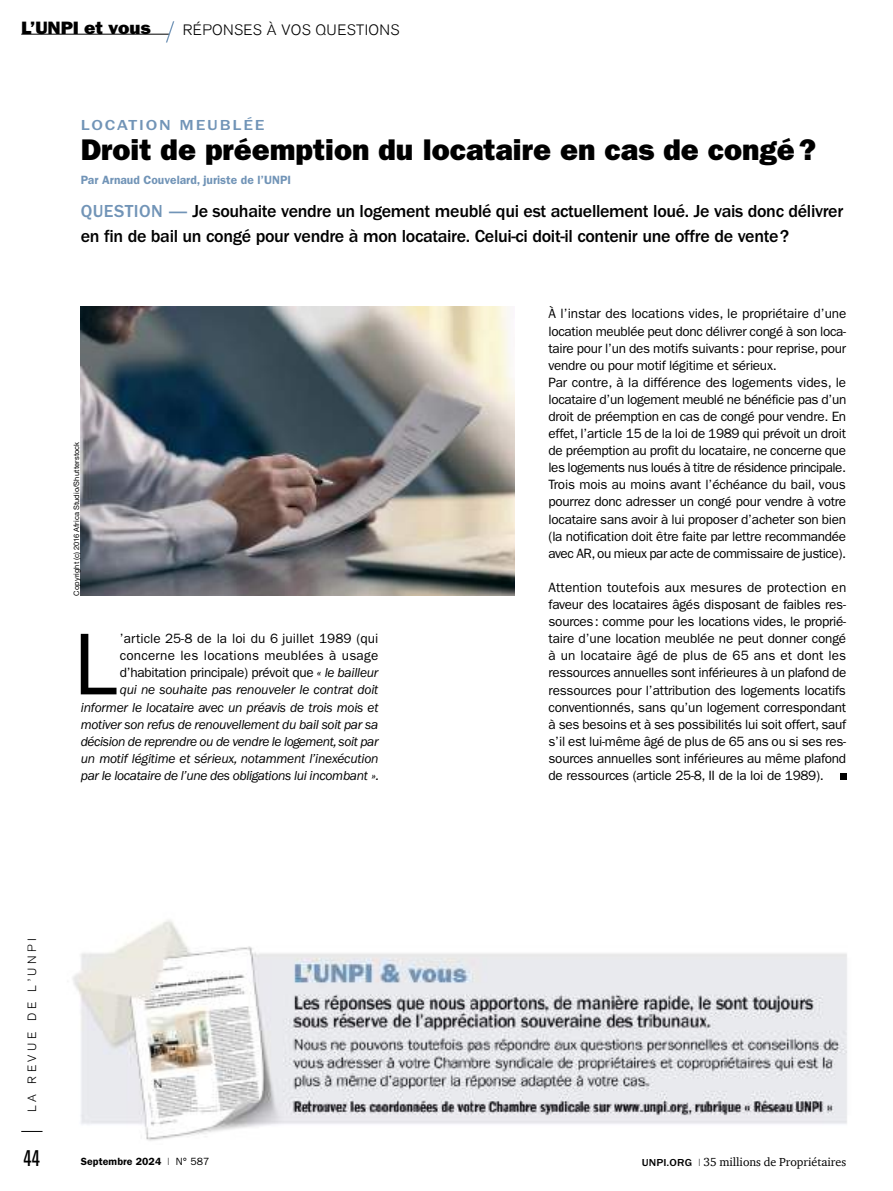
<style>
.page{position:relative;width:893px;height:1191px;background:#fff}
.page>*{position:absolute;margin:0;border:0;box-sizing:border-box;transform-origin:0 0}
.t1{font:88.2px "ITC Franklin Gothic Std";color:#000}
.t2{font:30px "ITC Franklin Gothic Std Hvy";color:#000}
.t3{font:condensed 22.5px "Akzidenz Grotesk BE";color:#000}
.t4{font:500 18px/25.5px "ITC Franklin Gothic Std";letter-spacing:-.02em;color:#000}
.t5{font:18px "ITC Franklin Gothic Std Hvy";letter-spacing:-.01em;color:#000;scale:1.05 1}
.t6{font:300 15px "Akzidenz Grotesk BE";letter-spacing:.025em;color:#000}
.t7{font:500 15px "ITC Franklin Gothic Std";letter-spacing:.1em;color:#7194b7;scale:1.2 1}
.t8{font:13.5px/17.1px "ITC Franklin Gothic Std";letter-spacing:-.02em;color:#000}
.t9{font:italic 13.5px/17.1px "ITC Franklin Gothic Std";letter-spacing:-.025em;color:#000;text-align:right}
.t10{font:12px "Charter ITC";color:#000}
.t11{font:600 12px "ITC Franklin Gothic Std";color:#7194b7}
.t12{font:300 12px "Akzidenz Grotesk BE";letter-spacing:.3em;color:#000}
.t13{font:600 10.5px "ITC Franklin Gothic Std";letter-spacing:.01em;color:#000}
.t14{font:7.5px "Helvetica Neue LT Std";letter-spacing:.01em;color:#000}
.s1{color:#7194b7}
.s2{font-style:normal}
.s3{font-weight:400}
.s4{font-family:"ITC Franklin Gothic Std";font-weight:500;font-size:10.5px}
.s5{font-family:"ITC Franklin Gothic Std";font-size:10.5px}
</style>
<div class="page">
<svg style="left:21px;top:1131px;width:22px;height:1px"></svg>
<hr style="left:21px;top:34px;width:148px;height:1px;background:#000">
<svg style="left:166px;top:21px;width:8px;height:22px"></svg>
<div style="left:840px;top:773px;width:6px;height:7px;background:#000"></div>
<img style="left:72px;top:920px;width:775px;height:221px">
<img style="left:81px;top:306px;width:433px;height:289px">
<h3 class="t5" style="left:21px;top:17px;width:125px">L’UNPI et vous</h3>
<p class="t6" style="left:183px;top:21px;width:218px">RÉPONSES À VOS QUESTIONS</p>
<p class="t7" style="left:81px;top:117px;width:155px">LOCATION MEUBLÉE</p>
<h2 class="t2" style="left:81px;top:132px;width:737px">Droit de préemption du locataire en cas de congé?</h2>
<p class="t11" style="left:81px;top:173px;width:212px">Par Arnaud Couvelard, juriste de l’UNPI</p>
<h3 class="t4" style="left:81px;top:198px;width:764px"><span class="s1">QUESTION —</span> Je souhaite vendre un logement meublé qui est actuellement loué. Je vais donc délivrer en fin de bail un congé pour vendre à mon locataire. Celui-ci doit-il contenir une offre de vente?</h3>
<p class="t14" style="left:72px;top:595px;width:155px;rotate:-90deg">Copyright (c) 2016 Africa Studio/Shutterstock</p>
<p class="t9" style="left:81px;top:630px;width:300px"><span class="s2">’article 25-8 de la loi du 6 juillet 1989 (qui concerne les locations meublées à usage d’habitation principale) prévoit que</span> « le bailleur<br>qui ne souhaite pas renouveler le contrat doit informer le locataire avec un préavis de trois mois et motiver son refus de renouvellement du bail soit par sa décision de reprendre ou de vendre le logement, soit par un motif légitime et sérieux, notamment l’inexécution par le locataire de l’une des obligations lui incombant ».</p>
<h1 class="t1" style="left:73px;top:614px;width:46px">L</h1>
<p class="t12" style="left:25px;top:1112px;width:176px;rotate:-90deg">LA REVUE DE L’UNPI</p>
<h3 class="t3" style="left:23px;top:1146px;width:18px">44</h3>
<p class="t13" style="left:81px;top:1155px;width:130px">Septembre 2024 <span class="s3">I N° 587</span></p>
<p class="t8" style="left:549px;top:305px;width:299px">À l’instar des locations vides, le propriétaire d’une location meublée peut donc délivrer congé à son loca&shy;taire pour l’un des motifs suivants: pour reprise, pour vendre ou pour motif légitime et sérieux.<br>Par contre, à la différence des logements vides, le locataire d’un logement meublé ne bénéficie pas d’un droit de préemption en cas de congé pour vendre. En effet, l’article 15 de la loi de 1989 qui prévoit un droit de préemption au profit du locataire, ne concerne que les logements nus loués à titre de résidence principale.<br>Trois mois au moins avant l’échéance du bail, vous pourrez donc adresser un congé pour vendre à votre locataire sans avoir à lui proposer d’acheter son bien (la notification doit être faite par lettre recommandée avec AR, ou mieux par acte de commissaire de justice).</p>
<p class="t8" style="left:549px;top:579px;width:299px;text-align:justify">Attention toutefois aux mesures de protection en faveur des locataires âgés disposant de faibles res&shy;sources: comme pour les locations vides, le proprié&shy;taire d’une location meublée ne peut donner congé à un locataire âgé de plus de 65 ans et dont les ressources annuelles sont inférieures à un plafond de ressources pour l’attribution des logements locatifs conventionnés, sans qu’un logement correspondant à ses besoins et à ses possibilités lui soit offert, sauf s’il est lui-même âgé de plus de 65 ans ou si ses res&shy;sources annuelles sont inférieures au même plafond de ressources (article 25-8, II de la loi de 1989).</p>
<p class="t10" style="left:642px;top:1154px;width:206px"><span class="s4">UNPI.ORG</span> <span class="s5">I</span> 35 millions de Propriétaires</p>
</div>
